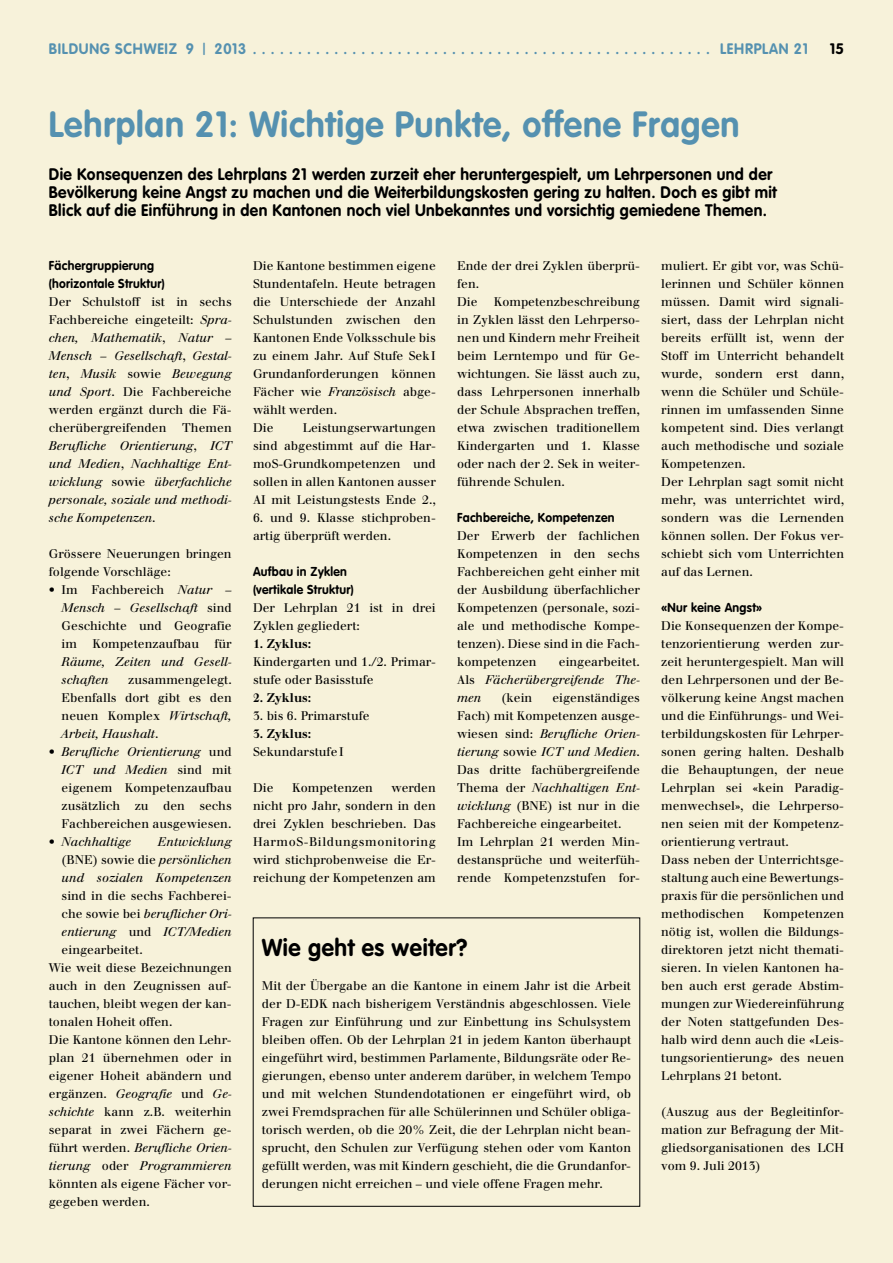
<style>
.page{position:relative;width:893px;height:1263px;background:#f7f2da}
.page>*{position:absolute;margin:0;border:0;box-sizing:border-box;transform-origin:0 0}
.t1{font:700 36px "VAG Rounded";letter-spacing:.025em;color:#5591b0;scale:.95 1}
.t2{font:700 24px "VAG Rounded";letter-spacing:.025em;color:#000;scale:.95 1}
.t3{font:700 16.5px/18px "VAG Rounded";letter-spacing:.025em;color:#000;scale:.95 1}
.t4{font:700 15px "VAG Rounded";letter-spacing:.05em;color:#5591b0;scale:.95 1}
.t5{font:700 15px "VAG Rounded";color:#000}
.t6{font:700 12.75px/18px "VAG Rounded";letter-spacing:.025em;color:#000;scale:.95 1}
.t7{font:12.3px/18px "Walbaum";color:#000}
.t8{font:italic 12.3px/18px "Walbaum LT";color:#000}
.t9{font:700 12.3px "Walbaum";color:#000}
.s1{font-weight:300;font-size:17.25px}
.s2{font-family:"Walbaum LT";font-style:italic}
.s3{font-family:"Walbaum";font-style:normal}
</style>
<div class="page">
<p class="t4" style="left:49px;top:43px;width:800px">BILDUNGSCHWEIZ 9 <span class="s1">I</span> 2013................................................... LEHRPLAN21</p>
<p class="t5" style="left:830px;top:43px;width:16px">15</p>
<h1 class="t1" style="left:49px;top:110px;width:729px">Lehrplan 21: Wichtige Punkte, offene Fragen</h1>
<p class="t3" style="left:49px;top:167px;width:768px">Die Konsequenzen des Lehrplans 21 werden zurzeit eher heruntergespielt, um Lehrpersonen und der<br>Bevölkerung keine Angst zu machen und die Weiterbildungskosten gering zu halten. Doch es gibt mit<br>Blick auf die Einführung in den Kantonen noch viel Unbekanntes und vorsichtig gemiedene Themen.</p>
<p class="t6" style="left:49px;top:258px;width:124px">Fächergruppierung (horizontale Struktur)</p>
<p class="t7" style="left:49px;top:294px;width:184px">Der Schulstoff ist in sechs<br>Fachbereiche eingeteilt: <span class="s2">Spra-</span></p>
<p class="t8" style="left:49px;top:329px;width:184px;text-align:justify">chen, Mathematik<span class="s3">,</span> Natur – Mensch – Gesellschaft<span class="s3">,</span> Gestal&shy;ten<span class="s3">,</span> Musik <span class="s3">sowie</span> Bewegung</p>
<p class="t7" style="left:49px;top:384px;width:184px;text-align:justify"><span class="s2">und Sport</span>. Die Fachbereiche werden ergänzt durch die Fä&shy;cherübergreifenden</p>
<p class="t7" style="left:182px;top:420px;width:51px">Themen</p>
<p class="t8" style="left:49px;top:437px;width:184px;text-align:justify">Berufliche Orientierung<span class="s3">,</span> ICT und Medien<span class="s3">,</span> Nachhaltige Ent&shy;wicklung <span class="s3">sowie</span> überfachliche personale, soziale und methodi&shy;sche Kompetenzen<span class="s3">.</span></p>
<p class="t7" style="left:49px;top:546px;width:184px">Grössere Neuerungen bringen folgende Vorschläge:</p>
<p class="t7" style="left:49px;top:582px;width:184px">• Im Fachbereich <span class="s2">Natur –</span></p>
<p class="t8" style="left:62px;top:599px;width:172px">Mensch – Gesellschaft <span class="s3">sind</span></p>
<p class="t7" style="left:62px;top:618px;width:172px">Geschichte und Geografie im Kompetenzaufbau für</p>
<p class="t8" style="left:62px;top:653px;width:172px">Räume, Zeiten und Gesell&shy;schaften</p>
<p class="t7" style="left:62px;top:672px;width:172px;text-align:justify;text-indent:67px">zusammengelegt.<br>Ebenfalls dort gibt es den neuen Komplex <span class="s2">Wirtschaft,</span></p>
<p class="t8" style="left:62px;top:725px;width:98px">Arbeit, Haushalt<span class="s3">.</span></p>
<p class="t8" style="left:49px;top:743px;width:184px;text-align:right"><span class="s3">•</span> Berufliche Orientierung <span class="s3">und<br></span>ICT und Medien <span class="s3">sind mit</span></p>
<p class="t7" style="left:62px;top:780px;width:172px;text-align:justify">eigenem Kompetenzaufbau zusätzlich zu den sechs Fachbereichen ausgewiesen.</p>
<p class="t8" style="left:49px;top:833px;width:84px"><span class="s3">•</span> Nachhaltige</p>
<p class="t8" style="left:158px;top:833px;width:75px">Entwicklung</p>
<p class="t7" style="left:62px;top:852px;width:172px">(BNE) sowie die <span class="s2">persönlichen</span></p>
<p class="t8" style="left:62px;top:869px;width:172px">und sozialen Kompetenzen</p>
<p class="t7" style="left:62px;top:888px;width:172px">sind in die sechs Fachberei-</p>
<p class="t8" style="left:62px;top:905px;width:172px"><span class="s3">che sowie bei</span> beruflicher Ori&shy;entierung <span class="s3">und</span> ICT/Medien</p>
<p class="t7" style="left:49px;top:942px;width:184px;text-indent:13px">eingearbeitet.<br>Wie weit diese Bezeichnungen auch in den Zeugnissen auf&shy;tauchen, bleibt wegen der kan&shy;tonalen Hoheit offen.<br>Die Kantone können den Lehr&shy;plan 21 übernehmen oder in eigener Hoheit abändern und ergänzen. <span class="s2">Geografie</span> und <span class="s2">Ge&shy;schichte</span> kann z.B. weiterhin separat in zwei Fächern ge-</p>
<p class="t8" style="left:49px;top:1139px;width:184px"><span class="s3">führt werden.</span> Berufliche Orien&shy;tierung <span class="s3">oder</span> Programmieren</p>
<p class="t7" style="left:49px;top:1176px;width:184px">könnten als eigene Fächer vor&shy;gegeben werden.</p>
<p class="t7" style="left:253px;top:258px;width:184px">Die Kantone bestimmen eigene<br>Stundentafeln. Heute betragen die Unterschiede der Anzahl<br>Schulstunden zwischen den<br>Kantonen Ende Volksschule bis zu einem Jahr. Auf Stufe SekI<br>Grundanforderungen können<br>Fächer wie <span class="s2">Französisch</span> abge&shy;wählt werden.<br>Die</p>
<p class="t7" style="left:253px;top:420px;width:184px;text-align:justify;text-indent:50px">Leistungserwartungen sind abgestimmt auf die Har&shy;moS-Grundkompetenzen und sollen in allen Kantonen ausser AI mit Leistungstests Ende 2.,</p>
<p class="t7" style="left:253px;top:510px;width:184px">6. und 9. Klasse stichproben&shy;artig überprüft werden.</p>
<p class="t6" style="left:253px;top:564px;width:108px">Aufbau in Zyklen (vertikale Struktur)</p>
<p class="t7" style="left:253px;top:600px;width:184px">Der Lehrplan 21 ist in drei<br>Zyklen gegliedert:</p>
<p class="t9" style="left:253px;top:636px;width:60px">1. Zyklus:</p>
<p class="t7" style="left:253px;top:654px;width:184px">Kindergarten und 1./2. Primar&shy;stufe oder Basisstufe</p>
<p class="t9" style="left:253px;top:690px;width:60px">2. Zyklus:</p>
<p class="t7" style="left:253px;top:708px;width:118px">3. bis 6. Primarstufe</p>
<p class="t9" style="left:253px;top:726px;width:60px">3. Zyklus:</p>
<p class="t7" style="left:253px;top:744px;width:92px">SekundarstufeI</p>
<p class="t7" style="left:253px;top:780px;width:22px">Die</p>
<p class="t7" style="left:292px;top:780px;width:82px">Kompetenzen</p>
<p class="t7" style="left:253px;top:780px;width:184px;text-align:justify;text-indent:138px">werden nicht pro Jahr, sondern in den drei Zyklen beschrieben. Das HarmoS-Bildungsmonitoring wird stichprobenweise die Er&shy;reichung der Kompetenzen am</p>
<p class="t7" style="left:457px;top:258px;width:184px">Ende der drei Zyklen überprü&shy;fen.<br>Die</p>
<p class="t7" style="left:457px;top:294px;width:184px;text-align:justify;text-indent:37px">Kompetenzbeschreibung in Zyklen lässt den Lehrperso&shy;nen und Kindern mehr Freiheit beim Lerntempo und für Ge&shy;wichtungen. Sie lässt auch zu, dass Lehrpersonen innerhalb der Schule Absprachen treffen, etwa zwischen traditionellem Kindergarten und 1. Klasse oder nach der 2. Sek in weiter&shy;führende Schulen.</p>
<p class="t6" style="left:457px;top:510px;width:167px">Fachbereiche, Kompetenzen</p>
<p class="t7" style="left:457px;top:528px;width:184px;text-align:justify">Der Erwerb der fachlichen Kompetenzen in den sechs Fachbereichen geht einher mit der Ausbildung überfachlicher Kompetenzen (personale, sozi&shy;ale und methodische Kompe&shy;tenzen). Diese sind in die Fach&shy;kompetenzen</p>
<p class="t7" style="left:559px;top:654px;width:83px">eingearbeitet.</p>
<p class="t8" style="left:457px;top:671px;width:184px"><span class="s3">Als</span> Fächerübergreifende The&shy;men</p>
<p class="t7" style="left:502px;top:690px;width:32px">(kein</p>
<p class="t7" style="left:457px;top:690px;width:184px;text-align:right">eigenständiges<br>Fach) mit Kompetenzen ausge-</p>
<p class="t8" style="left:457px;top:725px;width:184px"><span class="s3">wiesen sind:</span> Berufliche Orien&shy;tierung <span class="s3">sowie</span> ICT und Medien<span class="s3">.</span></p>
<p class="t7" style="left:457px;top:762px;width:184px">Das dritte fachübergreifende</p>
<p class="t8" style="left:457px;top:779px;width:184px"><span class="s3">Thema der</span> Nachhaltigen Ent-</p>
<p class="t7" style="left:457px;top:798px;width:184px"><span class="s2">wicklung</span> (BNE) ist nur in die<br>Fachbereiche eingearbeitet.<br>Im Lehrplan 21 werden Min&shy;destansprüche und weiterfüh&shy;rende Kompetenzstufen for-</p>
<h2 class="t2" style="left:262px;top:938px;width:218px">Wie geht es weiter?</h2>
<p class="t7" style="left:262px;top:978px;width:371px;text-align:justify">Mit der Übergabe an die Kantone in einem Jahr ist die Arbeit der D-EDK nach bisherigem Verständnis abgeschlossen. Viele Fragen zur Einführung und zur Einbettung ins Schulsystem bleiben offen. Ob der Lehrplan 21 in jedem Kanton überhaupt eingeführt wird, bestimmen Parlamente, Bildungsräte oder Re&shy;gierungen, ebenso unter anderem darüber, in welchem Tempo und mit welchen Stundendotationen er eingeführt wird, ob zwei Fremdsprachen für alle Schülerinnen und Schüler obliga&shy;torisch werden, ob die 20% Zeit, die der Lehrplan nicht bean&shy;sprucht, den Schulen zur Verfügung stehen oder vom Kanton gefüllt werden, was mit Kindern geschieht, die die Grundanfor&shy;derungen nicht erreichen – und viele offene Fragen mehr.</p>
<p class="t7" style="left:661px;top:258px;width:184px">muliert. Er gibt vor, was Schü&shy;lerinnen und Schüler können müssen. Damit wird signali&shy;siert, dass der Lehrplan nicht bereits erfüllt ist, wenn der<br>Stoff im Unterricht behandelt wurde, sondern erst dann, wenn die Schüler und Schüle&shy;rinnen im umfassenden Sinne kompetent sind. Dies verlangt auch methodische und soziale<br>Kompetenzen.<br>Der Lehrplan sagt somit nicht mehr, was unterrichtet wird, sondern was die Lernenden können sollen. Der Fokus ver&shy;schiebt sich vom Unterrichten auf das Lernen.</p>
<p class="t6" style="left:661px;top:600px;width:108px">«Nur keine Angst»</p>
<p class="t7" style="left:661px;top:618px;width:184px">Die Konsequenzen der Kompe&shy;tenzorientierung werden zur&shy;zeit heruntergespielt. Man will den Lehrpersonen und der Be&shy;völkerung keine Angst machen und die Einführungs- und Wei&shy;terbildungskosten für Lehrper&shy;sonen gering halten. Deshalb die Behauptungen, der neue<br>Lehrplan sei «kein Paradig&shy;menwechsel», die Lehrperso&shy;nen seien mit der Kompetenz&shy;orientierung vertraut.<br>Dass neben der Unterrichtsge&shy;staltung auch eine Bewertungs&shy;praxis für die persönlichen und methodischen</p>
<p class="t7" style="left:661px;top:906px;width:184px;text-align:justify;text-indent:102px">Kompetenzen nötig ist, wollen die Bildungs&shy;direktoren jetzt nicht themati&shy;sieren. In vielen Kantonen ha&shy;ben auch erst gerade Abstim&shy;mungen zur Wiedereinführung der Noten stattgefunden Des&shy;halb wird denn auch die «Leis&shy;tungsorientierung» des neuen Lehrplans 21 betont.</p>
<p class="t7" style="left:661px;top:1104px;width:184px;text-align:justify">(Auszug aus der Begleitinfor&shy;mation zur Befragung der Mit&shy;gliedsorganisationen des LCH vom 9. Juli 2013)</p>
</div>
